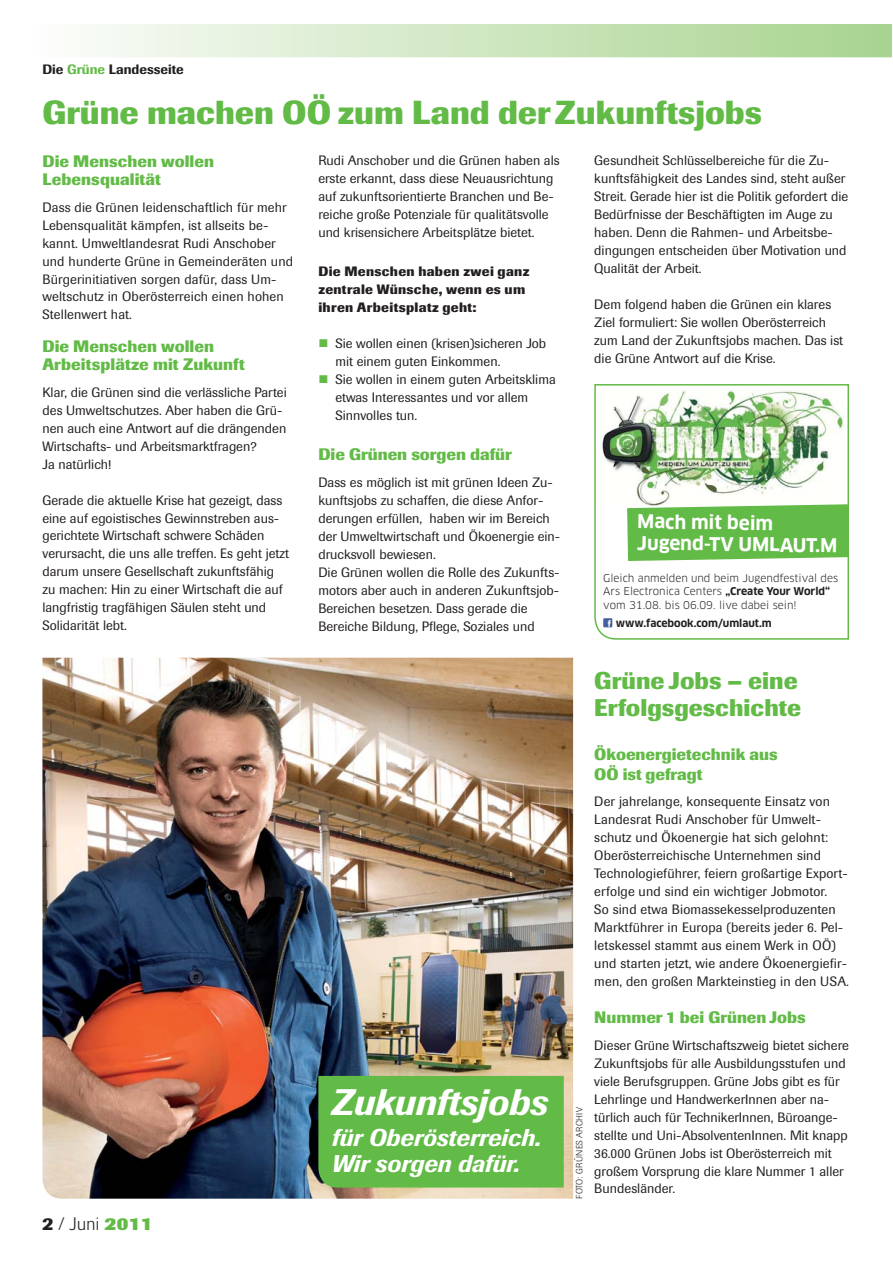
<style>
.page{position:relative;width:893px;height:1263px;background:#fff}
.page>*{position:absolute;margin:0;border:0;box-sizing:border-box;transform-origin:0 0}
.t1{font:italic 500 36.6px "Imago BQ";color:#fff}
.t2{font:700 33px "Imago BQ";color:#62bb46}
.t3{font:italic 500 24px/26.5px "Imago BQ";color:#fff}
.t4{font:700 24px/27px "Imago BQ";color:#62bb46}
.t5{font:700 18.6px/21.5px "Clan OT";color:#fff}
.t6{font:300 18px "Imago BQ";color:#231f20}
.t7{font:700 16.5px/18px "Imago BQ";color:#62bb46}
.t8{font:13.5px/18px "Imago BQ";color:#231f20}
.t9{font:700 13.5px/18px "Imago BQ";letter-spacing:.025em;color:#231f20}
.t10{font:500 13.5px "Imago BQ";color:#231f20}
.t11{font:10.5px/13.5px "Clan OT";color:#231f20}
.t12{font:700 10.5px "Clan OT";color:#231f20}
.t13{font:300 9px "Imago BQ";letter-spacing:.02em;color:#231f20}
.s1{color:#62bb46}
.s2{font-weight:700}
.s3{font-weight:800;color:#62bb46}
</style>
<div class="page">
<svg style="left:85px;top:24px;width:806px;height:33px;background:#cfe6c1"></svg>
<img style="left:42px;top:658px;width:531px;height:541px">
<div style="left:318px;top:1076px;width:245px;height:112px;background:#62bb46"></div>
<svg style="left:594px;top:384px;width:255px;height:256px"></svg>
<div style="left:603px;top:618px;width:9px;height:9px;background:#47609f"></div>
<svg style="left:607px;top:620px;width:3px;height:7px"></svg>
<img style="left:601px;top:391px;width:242px;height:114px">
<svg style="left:627px;top:504px;width:221px;height:57px;background:#6dbf53"></svg>
<p class="t10" style="left:42px;top:64px;width:143px">Die <span class="s1">Grüne</span> Landesseite</p>
<h2 class="t2" style="left:42px;top:101px;width:721px">Grüne machen OÖ zum Land der Zukunftsjobs</h2>
<p class="t7" style="left:42px;top:154px;width:173px">Die Menschen wollen<br>Lebensqualität</p>
<p class="t8" style="left:42px;top:199px;width:252px">Dass die Grünen leidenschaftlich für mehr Lebensqualität kämpfen, ist allseits be&shy;kannt. Umweltlandesrat Rudi Anschober und hunderte Grüne in Gemeinderäten und Bürgerinitiativen sorgen dafür, dass Um&shy;weltschutz in Oberösterreich einen hohen Stellenwert hat.</p>
<p class="t7" style="left:42px;top:339px;width:204px">Die Menschen wollen<br>Arbeitsplätze mit Zukunft</p>
<p class="t8" style="left:42px;top:385px;width:246px">Klar, die Grünen sind die verlässliche Partei des Umweltschutzes. Aber haben die Grü&shy;nen auch eine Antwort auf die drängenden Wirtschafts- und Arbeitsmarktfragen?<br>Ja natürlich!</p>
<p class="t8" style="left:42px;top:492px;width:248px">Gerade die aktuelle Krise hat gezeigt, dass eine auf egoistisches Gewinnstreben aus&shy;gerichtete Wirtschaft schwere Schäden verursacht, die uns alle treffen. Es geht jetzt darum unsere Gesellschaft zukunftsfähig zu machen: Hin zu einer Wirtschaft die auf langfristig tragfähigen Säulen steht und Solidarität lebt.</p>
<h3 class="t6" style="left:42px;top:1213px;width:111px"><span class="s2">2</span> / Juni <span class="s3">2011</span></h3>
<p class="t8" style="left:318px;top:153px;width:243px">Rudi Anschober und die Grünen haben als erste erkannt, dass diese Neuausrichtung auf zukunftsorientierte Branchen und Be&shy;reiche große Potenziale für qualitätsvolle und krisensichere Arbeitsplätze bietet.</p>
<p class="t9" style="left:318px;top:264px;width:212px">Die Menschen haben zwei ganz zentrale Wünsche, wenn es um ihren Arbeitsplatz geht:</p>
<p class="t8" style="left:335px;top:336px;width:222px">Sie wollen einen (krisen)sicheren Job mit einem guten Einkommen.<br>Sie wollen in einem guten Arbeitsklima etwas Interessantes und vor allem<br>Sinnvolles tun.</p>
<p class="t7" style="left:318px;top:448px;width:195px">Die Grünen sorgen dafür</p>
<p class="t8" style="left:318px;top:475px;width:243px">Dass es möglich ist mit grünen Ideen Zu&shy;kunftsjobs zu schaffen, die diese Anfor&shy;derungen erfüllen, haben wir im Bereich der Umweltwirtschaft und Ökoenergie ein&shy;drucksvoll bewiesen.<br>Die Grünen wollen die Rolle des Zukunfts&shy;motors aber auch in anderen Zukunftsjob-Bereichen besetzen. Dass gerade die Bereiche Bildung, Pflege, Soziales und</p>
<p class="t8" style="left:594px;top:153px;width:255px">Gesundheit Schlüsselbereiche für die Zu&shy;kunftsfähigkeit des Landes sind, steht außer Streit. Gerade hier ist die Politik gefordert die Bedürfnisse der Beschäftigten im Auge zu haben. Denn die Rahmen- und Arbeitsbe&shy;dingungen entscheiden über Motivation und Qualität der Arbeit.</p>
<p class="t8" style="left:594px;top:296px;width:250px">Dem folgend haben die Grünen ein klares Ziel formuliert: Sie wollen Oberösterreich zum Land der Zukunftsjobs machen. Das ist die Grüne Antwort auf die Krise.</p>
<h3 class="t5" style="left:637px;top:513px;width:202px;rotate:1deg">Mach mit beim<br>Jugend-TV UMLAUT.M</h3>
<p class="t11" style="left:603px;top:573px;width:236px">Gleich anmelden und beim Jugendfestival des<br>Ars Electronica Centers <span class="s2">„Create Your World“ </span>vom 31.08. bis 06.09. live dabei sein!</p>
<p class="t12" style="left:616px;top:619px;width:157px">www.facebook.com/umlaut.m</p>
<h1 class="t1" style="left:332px;top:1089px;width:217px">Zukunftsjobs</h1>
<h3 class="t3" style="left:332px;top:1127px;width:211px">für Oberösterreich.<br>Wir sorgen dafür.</h3>
<p class="t13" style="left:574px;top:1199px;width:93px;rotate:-90deg">FOTO: GRÜNES ARCHIV</p>
<h3 class="t4" style="left:594px;top:670px;width:208px">Grüne Jobs – eine<br>Erfolgsgeschichte</h3>
<p class="t7" style="left:594px;top:747px;width:185px;line-height:19.5px">Ökoenergietechnik aus<br>OÖ ist gefragt</p>
<p class="t8" style="left:594px;top:794px;width:256px">Der jahrelange, konsequente Einsatz von Landesrat Rudi Anschober für Umwelt&shy;schutz und Ökoenergie hat sich gelohnt:<br>Oberösterreichische Unternehmen sind Technologieführer, feiern großartige Export&shy;erfolge und sind ein wichtiger Jobmotor.<br>So sind etwa Biomassekesselproduzenten Marktführer in Europa (bereits jeder 6. Pel&shy;letskessel stammt aus einem Werk in OÖ) und starten jetzt, wie andere Ökoenergiefir&shy;men, den großen Markteinstieg in den USA.</p>
<p class="t7" style="left:594px;top:1010px;width:213px">Nummer 1 bei Grünen Jobs</p>
<p class="t8" style="left:594px;top:1038px;width:256px">Dieser Grüne Wirtschaftszweig bietet sichere Zukunftsjobs für alle Ausbildungsstufen und viele Berufsgruppen. Grüne Jobs gibt es für Lehrlinge und HandwerkerInnen aber na&shy;türlich auch für TechnikerInnen, Büroange&shy;stellte und Uni-AbsolventenInnen. Mit knapp 36.000 Grünen Jobs ist Oberösterreich mit großem Vorsprung die klare Nummer 1 aller Bundesländer.</p>
</div>
